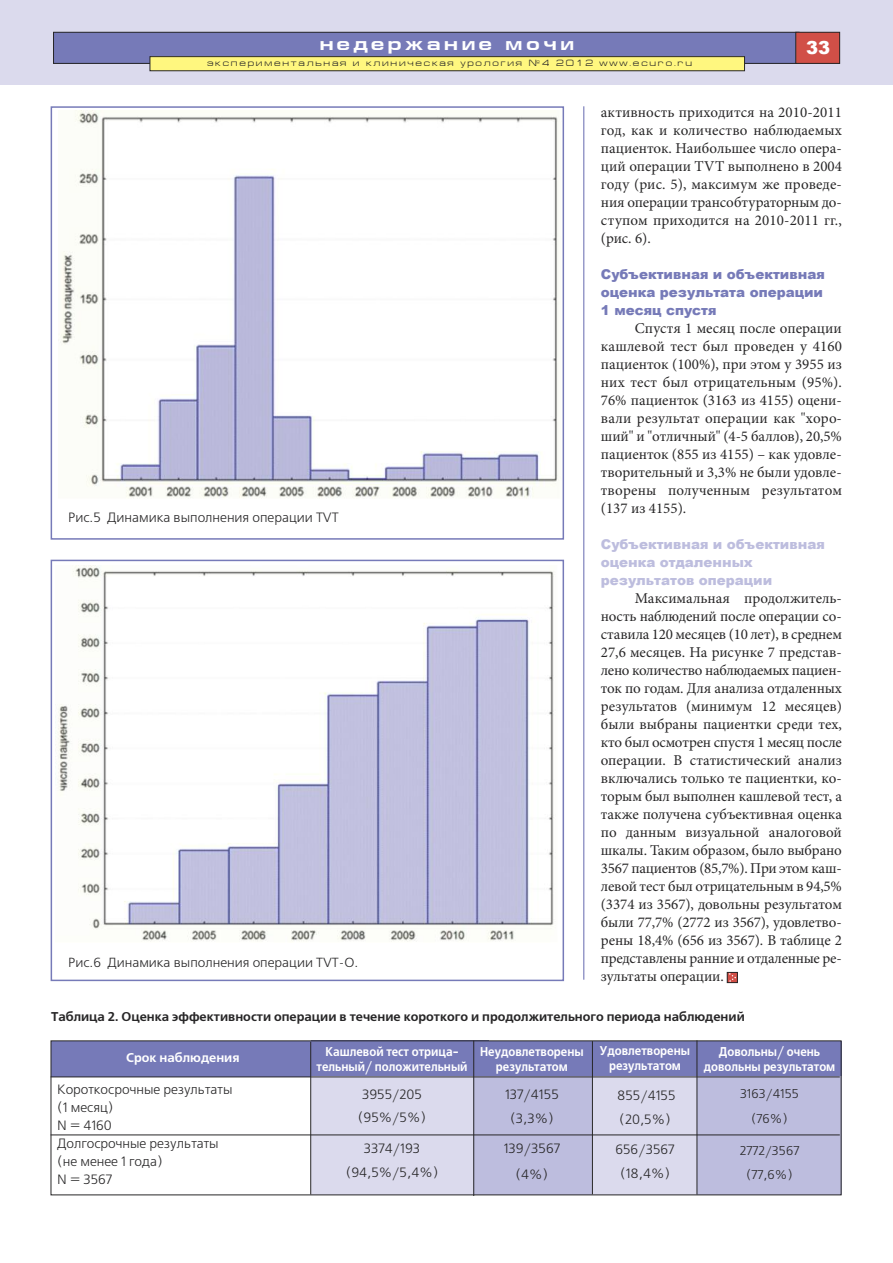
<style>
.page{position:relative;width:893px;height:1263px;background:#fff}
.page>*{position:absolute;margin:0;border:0;box-sizing:border-box;transform-origin:0 0}
.t1{font:700 18px "Europe Ext";letter-spacing:.2em;color:#fff}
.t2{font:900 18px "Arial";color:#fff}
.t3{font:15px/18px "Minion Pro";color:#272627;text-align:justify}
.t4{font:13.5px/18px "Free Set C";color:#272627;text-align:center}
.t5{font:900 13.5px/18px "Arial";color:#767ab8}
.t6{font:900 13.5px/18px "Arial";color:#bdbdde}
.t7{font:13.2px "Free Set C";color:#272627}
.t8{font:700 12.75px/15px "Free Set C";color:#fff;text-align:center;scale:.9 1}
.t9{font:700 12.75px "Free Set C";color:#272627}
.t10{font:12.75px/25.5px "Free Set C";color:#272627;text-align:center}
.t11{font:700 12.75px "Free Set C";color:#fff}
.t12{font:9px "Europe Ext";letter-spacing:.2em;color:#272627}
</style>
<div class="page">
<div style="left:0;top:0;width:893px;height:85px;background:#dbdaed"></div>
<div style="left:54px;top:32px;width:745px;height:31px;background:#767ab8"></div>
<div style="left:53px;top:32px;width:746px;height:32px;border:1px solid #272627"></div>
<div style="left:796px;top:32px;width:44px;height:31px;background:#d14f47"></div>
<div style="left:795px;top:32px;width:45px;height:32px;border:1px solid #272627"></div>
<div style="left:150px;top:57px;width:594px;height:14px;background:#fff77f"></div>
<div style="left:150px;top:56px;width:595px;height:15px;border:1px solid #272627"></div>
<hr style="left:583px;top:106px;width:1px;height:874px;background:#767ab8">
<div style="left:727px;top:972px;width:11px;height:11px;border:1px solid #272627"></div>
<svg style="left:728px;top:972px;width:9px;height:10px"></svg>
<img style="left:60px;top:111px;width:499px;height:387px">
<div style="left:51px;top:106px;width:513px;height:434px;border:2px solid #767ab8"></div>
<img style="left:57px;top:566px;width:497px;height:376px">
<div style="left:51px;top:560px;width:513px;height:421px;border:2px solid #767ab8"></div>
<div style="left:51px;top:1041px;width:790px;height:36px;background:#767ab8"></div>
<div style="left:593px;top:1076px;width:104px;height:118px;background:#dbdaed"></div>
<div style="left:311px;top:1076px;width:163px;height:118px;background:#dbdaed"></div>
<div style="left:473px;top:1076px;width:119px;height:118px;background:#bdbdde"></div>
<div style="left:697px;top:1076px;width:144px;height:118px;background:#bdbdde"></div>
<hr style="left:51px;top:1076px;width:789px;height:1px;background:#272627">
<hr style="left:51px;top:1134px;width:789px;height:1px;background:#272627">
<hr style="left:310px;top:1042px;width:1px;height:152px;background:#272627">
<hr style="left:592px;top:1041px;width:1px;height:153px;background:#272627">
<hr style="left:697px;top:1040px;width:1px;height:154px;background:#272627">
<hr style="left:473px;top:1040px;width:1px;height:156px;background:#272627">
<p class="t1" style="left:320px;top:37px;width:256px">недержание мочи</p>
<p class="t12" style="left:207px;top:60px;width:486px">экспериментальная и клиническая урология №4 2012 www.ecuro.ru</p>
<p class="t2" style="left:806px;top:34px;width:26px">33</p>
<p class="t4" style="left:68px;top:508px;width:272px">Рис.5 Динамика выполнения операции TVT</p>
<p class="t7" style="left:68px;top:954px;width:292px">Рис.6 Динамика выполнения операции TVT-O.</p>
<p class="t3" style="left:601px;top:105px;width:243px">активность приходится на 2010-2011 год, как и количество наблюдаемых пациенток. Наибольшее число опера&shy;ций операции TVT выполнено в 2004 году (рис. 5), максимум же проведе&shy;ния операции трансобтураторным до&shy;ступом приходится на 2010-2011 гг., (рис. 6).</p>
<p class="t5" style="left:601px;top:265px;width:225px">Субъективная и объективная оценка результата операции<br>1 месяц спустя</p>
<p class="t3" style="left:601px;top:321px;width:243px;text-indent:34px">Спустя 1 месяц после операции кашлевой тест был проведен у 4160 пациенток (100%), при этом у 3955 из них тест был отрицательным (95%).<br>76% пациенток (3163 из 4155) оцени&shy;вали результат операции как "хоро&shy;ший" и "отличный" (4-5 баллов), 20,5% пациенток (855 из 4155) – как удовле&shy;творительный и 3,3% не были удовле&shy;творены полученным результатом (137 из 4155).</p>
<p class="t6" style="left:601px;top:535px;width:225px">Субъективная и объективная оценка отдаленных результатов операции</p>
<p class="t3" style="left:601px;top:591px;width:243px;text-indent:34px">Максимальная продолжитель&shy;ность наблюдений после операции со&shy;ставила 120 месяцев (10 лет), в среднем 27,6 месяцев. На рисунке 7 представ&shy;лено количество наблюдаемых пациен&shy;ток по годам. Для анализа отдаленных результатов (минимум 12 месяцев) были выбраны пациентки среди тех, кто был осмотрен спустя 1 месяц после операции. В статистический анализ включались только те пациентки, ко&shy;торым был выполнен кашлевой тест, а также получена субъективная оценка по данным визуальной аналоговой шкалы. Таким образом, было выбрано 3567 пациентов (85,7%). При этом каш&shy;левой тест был отрицательным в 94,5% (3374 из 3567), довольны результатом были 77,7% (2772 из 3567), удовлетво&shy;рены 18,4% (656 из 3567). В таблице 2 представлены ранние и отдаленные ре&shy;зультаты операции.</p>
<p class="t9" style="left:51px;top:1009px;width:695px">Таблица 2. Оценка эффективности операции в течение короткого и продолжительного периода наблюдений</p>
<p class="t11" style="left:126px;top:1050px;width:115px">Срок наблюдения</p>
<p class="t4" style="left:57px;top:1080px;width:177px;text-align:left">Короткосрочные результаты (1 месяц)<br>N = 4160<br>Долгосрочные результаты (не менее 1 года)<br>N = 3567</p>
<p class="t8" style="left:316px;top:1044px;width:169px">Кашлевой тест отрица&shy;тельный/ положительный</p>
<p class="t4" style="left:358px;top:1083px;width:70px;line-height:22.5px;text-align:left">3955/205 (95%/5%)</p>
<p class="t4" style="left:346px;top:1137px;width:94px;line-height:24px">3374/193 (94,5%/5,4%)</p>
<p class="t8" style="left:480px;top:1044px;width:117px">Неудовлетворены результатом</p>
<p class="t4" style="left:505px;top:1082px;width:55px;line-height:24px">137/4155 (3,3%)</p>
<p class="t4" style="left:504px;top:1136px;width:58px;line-height:25.5px">139/3567 (4%)</p>
<p class="t8" style="left:600px;top:1043px;width:102px">Удовлетворены результатом</p>
<p class="t4" style="left:617px;top:1083px;width:60px;line-height:24px;text-align:left">855/4155 (20,5%)</p>
<p class="t4" style="left:615px;top:1137px;width:61px;line-height:24px">656/3567 (18,4%)</p>
<p class="t8" style="left:704px;top:1044px;width:148px">Довольны/ очень довольны результатом</p>
<p class="t10" style="left:740px;top:1080px;width:61px">3163/4155 (76%)</p>
<p class="t10" style="left:740px;top:1138px;width:61px;line-height:24px">2772/3567 (77,6%)</p>
</div>
